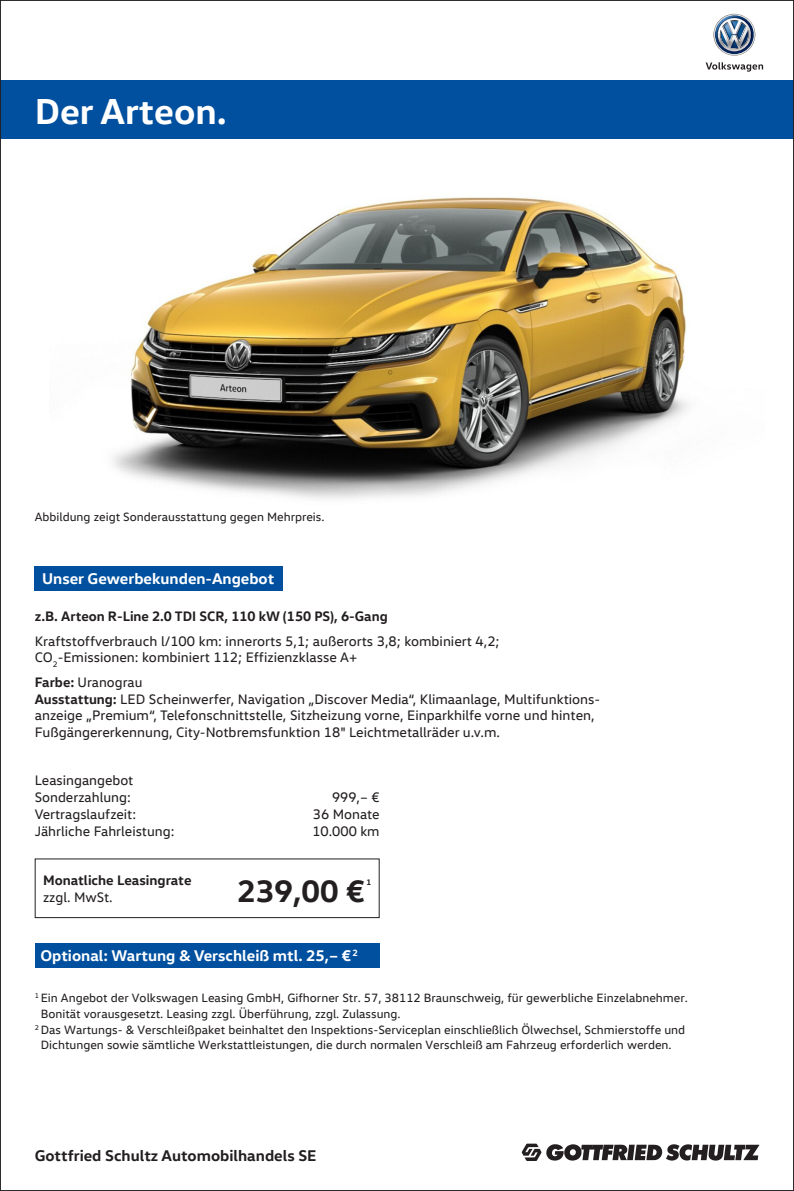
<style>
.page{position:relative;width:794px;height:1191px;background:#fff}
.page>*{position:absolute;margin:0;border:0;box-sizing:border-box;transform-origin:0 0}
.t1{font:700 36.75px "VW Head";color:#fff}
.t2{font:700 31.5px "VW Head";color:#231f20}
.t3{font:700 15.75px "VW Head";color:#fff}
.t4{font:700 15.75px "VW Head";color:#231f20}
.t5{font:14px/16.8px "VW Head";color:#231f20}
.t6{font:700 14px "VW Head";color:#231f20}
.t7{font:12.25px "VW Head";color:#231f20}
.t8{font:700 8.22px "VW Head";color:#231f20}
.s1{font-weight:700}
</style>
<div class="page">
<div style="left:0;top:79px;width:794px;height:60px;background:#01509f"></div>
<svg style="left:522px;top:1143px;width:237px;height:18px"></svg>
<div style="left:35px;top:943px;width:344px;height:24px;background:#01509f"></div>
<svg style="left:713px;top:14px;width:43px;height:42px"></svg>
<svg style="left:705px;top:62px;width:58px;height:10px"></svg>
<div style="left:35px;top:858px;width:344px;height:60px;border:1px solid #231f20"></div>
<div style="left:35px;top:566px;width:248px;height:24px;background:#01509f"></div>
<img style="left:113px;top:197px;width:576px;height:303px">
<h1 class="t1" style="left:35px;top:88px;width:194px">Der Arteon.</h1>
<p class="t7" style="left:35px;top:509px;width:291px">Abbildung zeigt Sonderausstattung gegen Mehrpreis.</p>
<p class="t3" style="left:42px;top:568px;width:234px">Unser Gewerbekunden-Angebot</p>
<p class="t6" style="left:35px;top:607px;width:354px">z.B. Arteon R-Line 2.0 TDI SCR, 110 kW (150 PS), 6-Gang</p>
<p class="t5" style="left:35px;top:632px;width:466px">Kraftstoffverbrauch l/100 km: innerorts 5,1; außerorts 3,8; kombiniert 4,2;<br>CO<sub>2</sub>-Emissionen: kombiniert 112; Effizienzklasse A+</p>
<p class="t5" style="left:35px;top:673px;width:567px"><span class="s1">Farbe:</span> Uranograu<br><span class="s1">Ausstattung:</span> LED Scheinwerfer, Navigation „Discover Media“, Klimaanlage, Multifunktions&shy;anzeige „Premium“, Telefonschnittstelle, Sitzheizung vorne, Einparkhilfe vorne und hinten, Fußgängererkennung, City-Notbremsfunktion 18" Leichtmetallräder u.v.m.</p>
<p class="t5" style="left:35px;top:771px;width:100px">Leasingangebot<br>Sonderzahlung:</p>
<p class="t5" style="left:332px;top:788px;width:49px">999,– €</p>
<p class="t5" style="left:35px;top:805px;width:103px">Vertragslaufzeit:</p>
<p class="t5" style="left:313px;top:805px;width:68px">36 Monate</p>
<p class="t5" style="left:35px;top:822px;width:141px">Jährliche Fahrleistung:</p>
<p class="t5" style="left:312px;top:822px;width:69px">10.000 km</p>
<p class="t6" style="left:43px;top:871px;width:150px">Monatliche Leasingrate</p>
<p class="t5" style="left:43px;top:888px;width:71px">zzgl. MwSt.</p>
<h2 class="t2" style="left:237px;top:870px;width:129px">239,00 €</h2>
<p class="t8" style="left:366px;top:877px;width:6px">1</p>
<p class="t3" style="left:40px;top:945px;width:319px">Optional: Wartung &amp; Verschleiß mtl. 25,– €<sup>2</sup></p>
<p class="t7" style="left:35px;top:990px;width:654px"><sup>1</sup> Ein Angebot der Volkswagen Leasing GmbH, Gifhorner Str. 57, 38112 Braunschweig, für gewerbliche Einzelabnehmer.</p>
<p class="t7" style="left:41px;top:1006px;width:361px">Bonität vorausgesetzt. Leasing zzgl. Überführung, zzgl. Zulassung.</p>
<p class="t7" style="left:35px;top:1021px;width:652px"><sup>2</sup> Das Wartungs- &amp; Verschleißpaket beinhaltet den Inspektions-Serviceplan einschließlich Ölwechsel, Schmierstoffe und</p>
<p class="t7" style="left:41px;top:1037px;width:632px">Dichtungen sowie sämtliche Werkstattleistungen, die durch normalen Verschleiß am Fahrzeug erforderlich werden.</p>
<p class="t4" style="left:35px;top:1145px;width:283px">Gottfried Schultz Automobilhandels SE</p>
</div>
